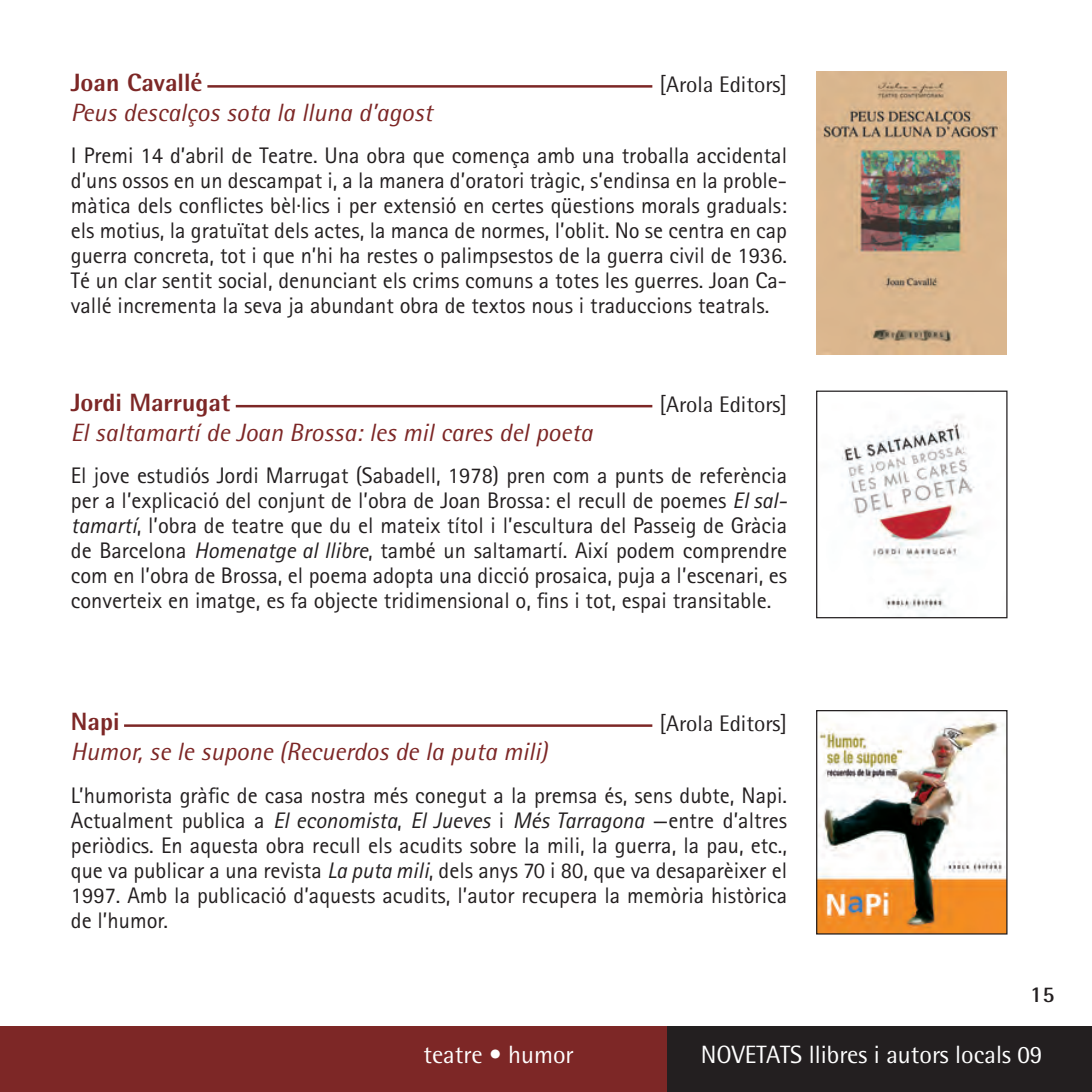
<style>
.page{position:relative;width:1092px;height:1092px;background:#fff}
.page>*{position:absolute;margin:0;border:0;box-sizing:border-box;transform-origin:0 0}
.t1{font:italic 25px "Rotis Semi Sans";color:#7d2726}
.t2{font:25px "Rotis Semi Sans";color:#fff}
.t3{font:800 25px "Rotis Semi Sans";color:#7d2726}
.t4{font:22.5px/25px "Rotis Sans Serif";color:#231f20;text-align:justify}
.t5{font:22.5px "Rotis Semi Sans";color:#231f20}
.t6{font:700 22.5px "Rotis Semi Sans";color:#231f20}
.s1{font-style:italic}
</style>
<div class="page">
<div style="left:0;top:1026px;width:14px;height:65px;background:#7d2726"></div>
<div style="left:13px;top:1026px;width:1064px;height:65px;background:#7d2726"></div>
<div style="left:668px;top:1026px;width:423px;height:65px;background:#231f20"></div>
<img style="left:816px;top:71px;width:190px;height:283px">
<hr style="left:207px;top:85px;width:445px;height:3px;background:#7d2726">
<img style="left:841px;top:416px;width:134px;height:200px">
<div style="left:816px;top:390px;width:191px;height:228px;border:1px solid #231f20"></div>
<hr style="left:236px;top:405px;width:416px;height:2px;background:#7d2726">
<img style="left:818px;top:719px;width:187px;height:213px">
<div style="left:816px;top:710px;width:191px;height:224px;border:1px solid #231f20"></div>
<hr style="left:124px;top:724px;width:528px;height:2px;background:#7d2726">
<p class="t3" style="left:71px;top:73px;width:133px">Joan Cavallé</p>
<p class="t1" style="left:71px;top:103px;width:363px">Peus descalços sota la lluna d’agost</p>
<p class="t4" style="left:71px;top:145px;width:717px">I Premi 14 d’abril de Teatre. Una obra que comença amb una troballa accidental d’uns ossos en un descampat i, a la manera d’oratori tràgic, s’endinsa en la proble&shy;màtica dels conflictes bèl·lics i per extensió en certes qüestions morals graduals: els motius, la gratuïtat dels actes, la manca de normes, l’oblit. No se centra en cap guerra concreta, tot i que n’hi ha restes o palimpsestos de la guerra civil de 1936.<br>Té un clar sentit social, denunciant els crims comuns a totes les guerres. Joan Ca&shy;vallé incrementa la seva ja abundant obra de textos nous i traduccions teatrals.</p>
<p class="t5" style="left:659px;top:77px;width:129px">[Arola Editors]</p>
<p class="t3" style="left:71px;top:393px;width:161px">Jordi Marrugat</p>
<p class="t1" style="left:71px;top:423px;width:523px">El saltamartí de Joan Brossa: les mil cares del poeta</p>
<p class="t4" style="left:71px;top:465px;width:717px;text-align:left">El jove estudiós Jordi Marrugat (Sabadell, 1978) pren com a punts de referència per a l’explicació del conjunt de l’obra de Joan Brossa: el recull de poemes <span class="s1">El sal&shy;tamartí</span>, l’obra de teatre que du el mateix títol i l’escultura del Passeig de Gràcia de Barcelona <span class="s1">Homenatge al llibre</span>, també un saltamartí. Així podem comprendre com en l’obra de Brossa, el poema adopta una dicció prosaica, puja a l’escenari, es converteix en imatge, es fa objecte tridimensional o, fins i tot, espai transitable.</p>
<p class="t5" style="left:659px;top:396px;width:129px">[Arola Editors]</p>
<p class="t3" style="left:71px;top:712px;width:50px">Napi</p>
<p class="t1" style="left:71px;top:742px;width:478px">Humor, se le supone (Recuerdos de la puta mili)</p>
<p class="t4" style="left:71px;top:784px;width:717px">L’humorista gràfic de casa nostra més conegut a la premsa és, sens dubte, Napi.<br>Actualment publica a <span class="s1">El economista</span>, <span class="s1">El Jueves</span> i <span class="s1">Més Tarragona</span> —entre d’altres periòdics. En aquesta obra recull els acudits sobre la mili, la guerra, la pau, etc., que va publicar a una revista <span class="s1">La puta mili</span>, dels anys 70 i 80, que va desaparèixer el 1997. Amb la publicació d’aquests acudits, l’autor recupera la memòria històrica de l’humor.</p>
<p class="t5" style="left:659px;top:715px;width:129px">[Arola Editors]</p>
<p class="t6" style="left:1030px;top:986px;width:26px">15</p>
<p class="t2" style="left:423px;top:1045px;width:152px">teatre • humor</p>
<p class="t2" style="left:700px;top:1045px;width:343px">NOVETATS llibres i autors locals 09</p>
</div>
